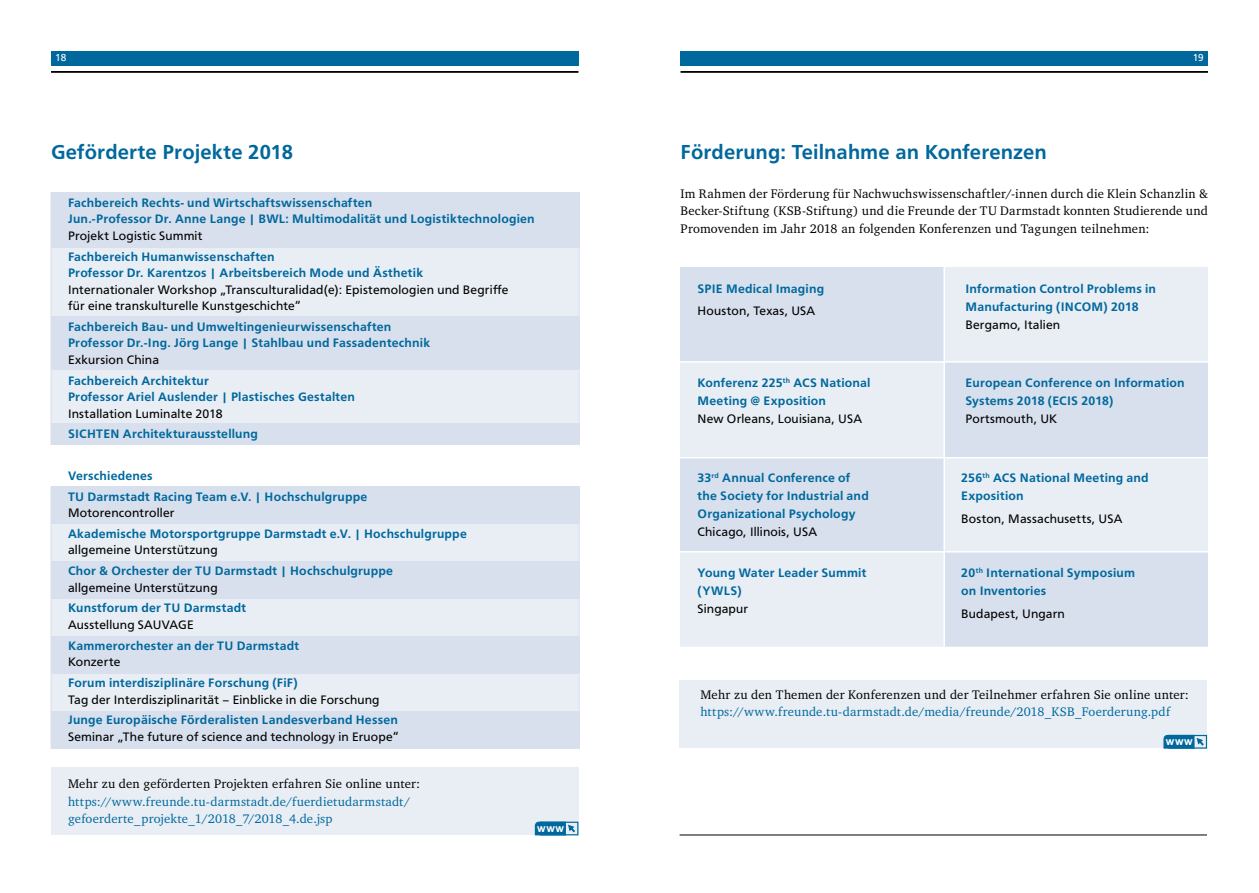
<style>
.page{position:relative;width:1259px;height:893px;background:#fff}
.page>*{position:absolute;margin:0;border:0;box-sizing:border-box;transform-origin:0 0}
.t1{font:500 21px "Front Page";letter-spacing:.005em;color:#00689d}
.t2{font:500 12.75px/18px "Front Page";letter-spacing:.015em;color:#00689d}
.t3{font:12.75px/16.5px "Front Page";letter-spacing:.015em;color:#000}
.t4{font:12.75px/17.2px "Charter";letter-spacing:.02em;color:#000;text-align:justify}
.t5{font:12.75px/17.2px "Charter";letter-spacing:.015em;color:#00689d}
.t6{font:700 10.95px "Arial";letter-spacing:.065em;color:#fff}
.t7{font:10.5px "Front Page";color:#fff}
</style>
<div class="page">
<div style="left:680px;top:51px;width:528px;height:14px;background:#00689d"></div>
<hr style="left:680px;top:71px;width:528px;height:2px;background:#000">
<div style="left:51px;top:51px;width:527px;height:14px;background:#00689d"></div>
<hr style="left:51px;top:71px;width:527px;height:2px;background:#000">
<div style="left:679px;top:680px;width:528px;height:68px;background:#e9eef5"></div>
<div style="left:51px;top:767px;width:527px;height:68px;background:#e9eef5"></div>
<div style="left:1168px;top:735px;width:39px;height:14px;background:#e9eef5;border:1px solid #00689d"></div>
<svg style="left:1163px;top:734px;width:40px;height:15px"></svg>
<div style="left:540px;top:822px;width:38px;height:13px;background:#e9eef5;border:1px solid #00689d"></div>
<svg style="left:534px;top:821px;width:41px;height:15px"></svg>
<div style="left:51px;top:192px;width:528px;height:253px;background:#e9eef5;border:1px solid #d8e0ed"></div>
<div style="left:51px;top:487px;width:528px;height:261px;background:#e9eef5"></div>
<div style="left:51px;top:193px;width:528px;height:55px;background:#d8e0ed"></div>
<div style="left:51px;top:316px;width:528px;height:54px;background:#d8e0ed"></div>
<div style="left:51px;top:423px;width:528px;height:22px;background:#d8e0ed"></div>
<div style="left:51px;top:487px;width:528px;height:37px;background:#d8e0ed"></div>
<div style="left:51px;top:561px;width:528px;height:38px;background:#d8e0ed"></div>
<div style="left:51px;top:636px;width:528px;height:37px;background:#d8e0ed"></div>
<div style="left:51px;top:711px;width:528px;height:37px;background:#d8e0ed"></div>
<div style="left:680px;top:457px;width:264px;height:95px;background:#d8e0ed"></div>
<div style="left:680px;top:362px;width:264px;height:95px;background:#e9eef5"></div>
<div style="left:680px;top:552px;width:264px;height:95px;background:#e9eef5"></div>
<div style="left:680px;top:267px;width:264px;height:95px;background:#d8e0ed"></div>
<div style="left:944px;top:457px;width:264px;height:95px;background:#e9eef5"></div>
<div style="left:944px;top:362px;width:264px;height:95px;background:#d8e0ed"></div>
<div style="left:944px;top:552px;width:264px;height:95px;background:#d8e0ed"></div>
<div style="left:944px;top:267px;width:264px;height:95px;background:#e9eef5"></div>
<hr style="left:677px;top:361px;width:531px;height:2px;background:#fff">
<hr style="left:677px;top:457px;width:531px;height:1px;background:#fff">
<hr style="left:679px;top:551px;width:529px;height:1px;background:#fff">
<hr style="left:943px;top:267px;width:2px;height:380px;background:#fff">
<hr style="left:679px;top:834px;width:528px;height:1px;background:#000">
<p class="t7" style="left:55px;top:50px;width:13px">18</p>
<p class="t7" style="left:1192px;top:50px;width:13px">19</p>
<h1 class="t1" style="left:51px;top:137px;width:243px">Geförderte Projekte 2018</h1>
<p class="t2" style="left:68px;top:193px;width:468px;line-height:16.5px">Fachbereich Rechts- und Wirtschaftswissenschaften<br>Jun.-Professor Dr. Anne Lange | BWL: Multimodalität und Logistiktechnologien</p>
<p class="t3" style="left:68px;top:226px;width:136px">Projekt Logistic Summit</p>
<p class="t2" style="left:68px;top:247px;width:356px;line-height:16.5px">Fachbereich Humanwissenschaften<br>Professor Dr. Karentzos | Arbeitsbereich Mode und Ästhetik</p>
<p class="t3" style="left:68px;top:280px;width:442px">Internationaler Workshop „Transculturalidad(e): Epistemologien und Begriffe für eine transkulturelle Kunstgeschichte“</p>
<p class="t2" style="left:68px;top:317px;width:363px;line-height:16.5px">Fachbereich Bau- und Umweltingenieurwissenschaften<br>Professor Dr.-Ing. Jörg Lange | Stahlbau und Fassadentechnik</p>
<p class="t3" style="left:68px;top:350px;width:93px">Exkursion China</p>
<p class="t2" style="left:68px;top:371px;width:288px;line-height:16.5px">Fachbereich Architektur<br>Professor Ariel Auslender | Plastisches Gestalten</p>
<p class="t3" style="left:68px;top:404px;width:156px">Installation Luminalte 2018</p>
<p class="t2" style="left:68px;top:424px;width:191px">SICHTEN Architekturausstellung</p>
<p class="t2" style="left:68px;top:464px;width:301px;line-height:20.7px">Verschiedenes<br>TU Darmstadt Racing Team e.V. | Hochschulgruppe</p>
<p class="t3" style="left:68px;top:504px;width:108px">Motorencontroller</p>
<p class="t2" style="left:68px;top:524px;width:400px">Akademische Motorsportgruppe Darmstadt e.V. | Hochschulgruppe</p>
<p class="t3" style="left:68px;top:541px;width:151px">allgemeine Unterstützung</p>
<p class="t2" style="left:68px;top:561px;width:326px">Chor &amp; Orchester der TU Darmstadt | Hochschulgruppe</p>
<p class="t3" style="left:68px;top:578px;width:151px">allgemeine Unterstützung</p>
<p class="t2" style="left:68px;top:598px;width:180px">Kunstforum der TU Darmstadt</p>
<p class="t3" style="left:68px;top:615px;width:127px">Ausstellung SAUVAGE</p>
<p class="t2" style="left:68px;top:635px;width:233px">Kammerorchester an der TU Darmstadt</p>
<p class="t3" style="left:68px;top:653px;width:54px">Konzerte</p>
<p class="t2" style="left:68px;top:673px;width:231px">Forum interdisziplinäre Forschung (FiF)</p>
<p class="t3" style="left:68px;top:690px;width:313px">Tag der Interdisziplinarität – Einblicke in die Forschung</p>
<p class="t2" style="left:68px;top:710px;width:331px">Junge Europäische Förderalisten Landesverband Hessen</p>
<p class="t3" style="left:68px;top:727px;width:332px">Seminar „The future of science and technology in Eruope“</p>
<p class="t4" style="left:68px;top:774px;width:354px">Mehr zu den geförderten Projekten erfahren Sie online unter:</p>
<p class="t5" style="left:68px;top:793px;width:344px">https://www.freunde.tu-darmstadt.de/fuerdietudarmstadt/ gefoerderte_projekte_1/2018_7/2018_4.de.jsp</p>
<p class="t6" style="left:537px;top:821px;width:28px">www</p>
<h1 class="t1" style="left:680px;top:137px;width:368px">Förderung: Teilnahme an Konferenzen</h1>
<p class="t4" style="left:680px;top:185px;width:529px">Im Rahmen der Förderung für Nachwuchswissenschaftler/-innen durch die Klein Schanzlin &amp; Becker-Stiftung (KSB-Stiftung) und die Freunde der TU Darmstadt konnten Studierende und Promovenden im Jahr 2018 an folgenden Konferenzen und Tagungen teilnehmen:</p>
<p class="t2" style="left:697px;top:278px;width:128px">SPIE Medical Imaging</p>
<p class="t3" style="left:697px;top:301px;width:119px">Houston, Texas, USA</p>
<p class="t2" style="left:697px;top:373px;width:174px">Konferenz 225<sup>th</sup> ACS National<br>Meeting @ Exposition</p>
<p class="t3" style="left:697px;top:410px;width:166px">New Orleans, Louisiana, USA</p>
<p class="t2" style="left:697px;top:468px;width:173px">33<sup>rd</sup> Annual Conference of the Society for Industrial and<br>Organizational Psychology</p>
<p class="t3" style="left:697px;top:523px;width:121px">Chicago, Illinois, USA</p>
<p class="t2" style="left:697px;top:563px;width:170px">Young Water Leader Summit (YWLS)</p>
<p class="t3" style="left:697px;top:600px;width:52px">Singapur</p>
<p class="t2" style="left:965px;top:278px;width:192px">Information Control Problems in<br>Manufacturing (INCOM) 2018</p>
<p class="t3" style="left:965px;top:315px;width:96px">Bergamo, Italien</p>
<p class="t2" style="left:965px;top:373px;width:221px">European Conference on Information<br>Systems 2018 (ECIS 2018)</p>
<p class="t3" style="left:965px;top:410px;width:93px">Portsmouth, UK</p>
<p class="t2" style="left:961px;top:468px;width:189px">256<sup>th</sup> ACS National Meeting and<br>Exposition</p>
<p class="t3" style="left:961px;top:509px;width:163px">Boston, Massachusetts, USA</p>
<p class="t2" style="left:961px;top:563px;width:175px">20<sup>th</sup> International Symposium on Inventories</p>
<p class="t3" style="left:961px;top:604px;width:105px">Budapest, Ungarn</p>
<p class="t4" style="left:700px;top:685px;width:490px">Mehr zu den Themen der Konferenzen und der Teilnehmer erfahren Sie online unter:</p>
<p class="t5" style="left:700px;top:702px;width:471px">https://www.freunde.tu-darmstadt.de/media/freunde/2018_KSB_Foerderung.pdf</p>
<p class="t6" style="left:1165px;top:734px;width:28px">www</p>
</div>
